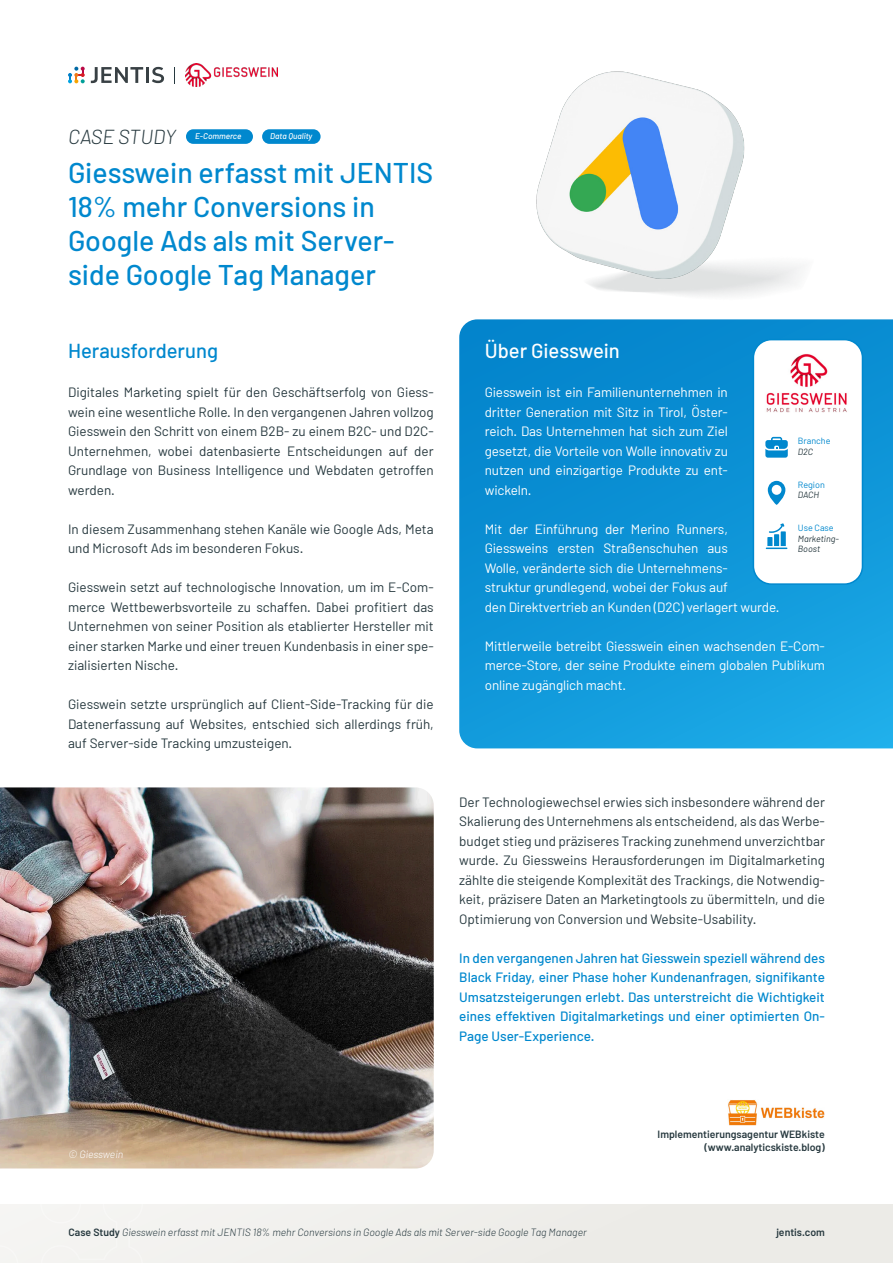
<style>
.page{position:relative;width:893px;height:1263px;background:#fff}
.page>*{position:absolute;margin:0;border:0;box-sizing:border-box;transform-origin:0 0}
.t1{font:500 28.5px/34.2px "Barlow";color:#0088ce}
.t2{font:500 20.25px "Barlow";color:#0088ce}
.t3{font:500 20.25px "Barlow";color:#fff}
.Overline{font:italic 300 20.25px "Barlow";color:#27393f}
.Copytext{font:13.5px/19.5px "Barlow";color:#27393f;text-align:justify}
.Copytext-2{font:13.5px/19.5px "Barlow";letter-spacing:-.01em;color:#fff;text-align:justify}
.Copytext-3{font:500 13.5px/19.5px "Barlow";color:#0088ce;text-align:justify}
.t4{font:italic 300 10.5px "Barlow";color:#27393f}
.Footnote_Copytext{font:600 10.5px/12.6px "Barlow";color:#27393f;text-align:right}
.Footnote_Copytext-2{font:italic 300 10.5px "Barlow";color:#fff}
.Blurp_Smalltext{font:italic 9px/10.8px "Barlow";color:#27393f}
.Blurp_Smalltext-2{font:9px/10.8px "Barlow";color:#0088ce}
.t5{font:italic 500 8.25px "Barlow";color:#fff}
.s1{font-style:italic;color:#27393f}
.s2{font-style:normal;color:#0088ce}
.s3{font-weight:600;font-style:normal}
</style>
<div class="page">
<div style="left:0;top:1205px;width:893px;height:58px;background:#eeede9"></div>
<svg style="left:0;top:1245px;width:18px;height:18px"></svg>
<svg style="left:40px;top:1205px;width:103px;height:58px"></svg>
<svg style="left:91px;top:67px;width:52px;height:16px"></svg>
<hr style="left:146px;top:67px;width:3px;height:16px;background:#384044">
<svg style="left:152px;top:67px;width:12px;height:16px"></svg>
<svg style="left:68px;top:67px;width:17px;height:16px"></svg>
<svg style="left:174px;top:67px;width:1px;height:16px"></svg>
<div style="left:186px;top:129px;width:67px;height:15px;background:#0088ce;border-radius:7px"></div>
<div style="left:262px;top:129px;width:59px;height:15px;background:#0088ce;border-radius:7px"></div>
<img style="left:186px;top:64px;width:91px;height:22px">
<img style="left:536px;top:71px;width:266px;height:225px">
<img style="left:728px;top:1100px;width:97px;height:26px">
<img style="left:0;top:787px;width:434px;height:381px">
<svg style="left:459px;top:319px;width:434px;height:429px;background:#0e94d7"></svg>
<div style="left:753px;top:340px;width:109px;height:244px;background:#fff;border-radius:18px"></div>
<div style="left:753px;top:339px;width:110px;height:246px;border:2px solid #0088ce;border-radius:18px"></div>
<svg style="left:768px;top:481px;width:17px;height:24px"></svg>
<svg style="left:765px;top:437px;width:23px;height:21px"></svg>
<svg style="left:767px;top:523px;width:19px;height:23px"></svg>
<hr style="left:766px;top:547px;width:21px;height:2px;background:#0088ce">
<img style="left:766px;top:354px;width:81px;height:59px">
<p class="Overline" style="left:68px;top:124px;width:109px">CASE STUDY</p>
<h1 class="t1" style="left:68px;top:155px;width:367px">Giesswein erfasst mit JENTIS<br>18% mehr Conversions in<br>Google Ads als mit Server&shy;side Google Tag Manager</h1>
<p class="t5" style="left:195px;top:131px;width:48px">E-Commerce</p>
<p class="t5" style="left:270px;top:131px;width:44px">Data Quality</p>
<h2 class="t2" style="left:68px;top:339px;width:151px">Herausforderung</h2>
<p class="Copytext" style="left:68px;top:382px;width:367px">Digitales Marketing spielt für den Geschäftserfolg von Giess&shy;wein eine wesentliche Rolle. In den vergangenen Jahren vollzog Giesswein den Schritt von einem B2B- zu einem B2C- und D2C-Unternehmen, wobei datenbasierte Entscheidungen auf der Grundlage von Business Intelligence und Webdaten getroffen werden.</p>
<p class="Copytext" style="left:68px;top:519px;width:367px">In diesem Zusammenhang stehen Kanäle wie Google Ads, Meta und Microsoft Ads im besonderen Fokus.</p>
<p class="Copytext" style="left:68px;top:577px;width:367px">Giesswein setzt auf technologische Innovation, um im E-Com&shy;merce Wettbewerbsvorteile zu schaffen. Dabei profitiert das Unternehmen von seiner Position als etablierter Hersteller mit einer starken Marke und einer treuen Kundenbasis in einer spe&shy;zialisierten Nische.</p>
<p class="Copytext" style="left:68px;top:694px;width:367px">Giesswein setzte ursprünglich auf Client-Side-Tracking für die Datenerfassung auf Websites, entschied sich allerdings früh, auf Server-side Tracking umzusteigen.</p>
<h2 class="t3" style="left:485px;top:339px;width:137px">Über Giesswein</h2>
<p class="Copytext-2" style="left:485px;top:382px;width:245px">Giesswein ist ein Familienunternehmen in dritter Generation mit Sitz in Tirol, Öster&shy;reich. Das Unternehmen hat sich zum Ziel gesetzt, die Vorteile von Wolle innovativ zu nutzen und einzigartige Produkte zu ent&shy;wickeln.</p>
<p class="Copytext-2" style="left:485px;top:519px;width:296px;text-align:left">Mit der Einführung der Merino Runners, Giessweins ersten Straßenschuhen aus<br>Wolle, veränderte sich die Unternehmens-<br>struktur grundlegend, wobei der Fokus auf<br>den Direktvertrieb an Kunden (D2C) verlagert wurde.</p>
<p class="Copytext-2" style="left:485px;top:636px;width:342px">Mittlerweile betreibt Giesswein einen wachsenden E-Com&shy;merce-Store, der seine Produkte einem globalen Publikum online zugänglich macht.</p>
<p class="Blurp_Smalltext-2" style="left:798px;top:436px;width:34px">Branche</p>
<p class="Blurp_Smalltext" style="left:798px;top:446px;width:17px">D2C</p>
<p class="Blurp_Smalltext-2" style="left:798px;top:479px;width:29px">Region<br><span class="s1">DACH</span></p>
<p class="Blurp_Smalltext" style="left:798px;top:522px;width:43px"><span class="s2">Use Case<br></span>Marketing-<br>Boost</p>
<p class="Copytext" style="left:459px;top:792px;width:367px">Der Technologiewechsel erwies sich insbesondere während der Skalierung des Unternehmens als entscheidend, als das Werbe&shy;budget stieg und präziseres Tracking zunehmend unverzichtbar wurde. Zu Giessweins Herausforderungen im Digitalmarketing zählte die steigende Komplexität des Trackings, die Notwendig&shy;keit, präzisere Daten an Marketingtools zu übermitteln, und die Optimierung von Conversion und Website-Usability.</p>
<p class="Copytext-3" style="left:459px;top:948px;width:367px">In den vergangenen Jahren hat Giesswein speziell während des Black Friday, einer Phase hoher Kundenanfragen, signifikante Umsatzsteigerungen erlebt. Das unterstreicht die Wichtigkeit eines effektiven Digitalmarketings und einer optimierten On-Page User-Experience.</p>
<p class="Footnote_Copytext-2" style="left:69px;top:1148px;width:56px">© Giesswein</p>
<p class="Footnote_Copytext" style="left:658px;top:1128px;width:169px">Implementierungsagentur WEBkiste (www.analyticskiste.blog)</p>
<p class="t4" style="left:69px;top:1226px;width:520px"><span class="s3">Case Study</span> Giesswein erfasst mit JENTIS 18% mehr Conversions in Google Ads als mit Server-side Google Tag Manager</p>
<p class="Footnote_Copytext" style="left:776px;top:1226px;width:50px">jentis.com</p>
</div>
